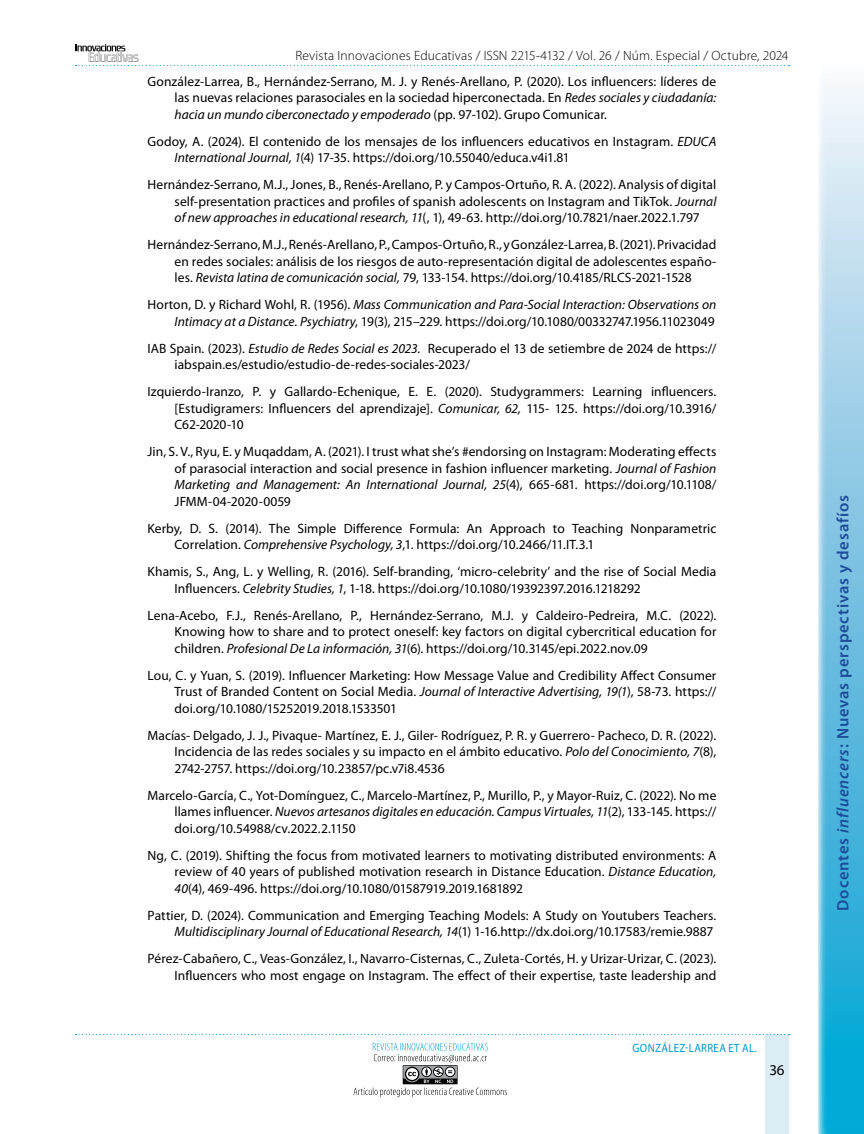
<style>
.page{position:relative;width:864px;height:1134px;background:#fff}
.page>*{position:absolute;margin:0;border:0;box-sizing:border-box;transform-origin:0 0}
.t1{font:600 16.5px "Myriad Pro";letter-spacing:.05em;color:#1d4c99}
.t2{font:15px "Myriad Pro";color:#000}
.t3{font:13.5px/16.5px "Myriad Pro";color:#000;text-align:justify}
.t4{font:300 13.5px "Myriad Pro";letter-spacing:.01em;color:#000}
.t5{font:12px "Myriad Pro";letter-spacing:.035em;color:#0098ce;scale:.9 1}
.s1{font-style:italic}
</style>
<div class="page">
<svg style="left:76px;top:44px;width:713px;height:22px"></svg>
<div style="left:765px;top:1034px;width:23px;height:100px;background:#dcecf5"></div>
<svg style="left:76px;top:1034px;width:713px;height:1px"></svg>
<svg style="left:354px;top:1043px;width:153px;height:54px"></svg>
<svg style="left:818px;top:87px;width:46px;height:1047px;background:#7cc8e4"></svg>
<p class="t4" style="left:296px;top:48px;width:494px">Revista Innovaciones Educativas / ISSN 2215-4132 / Vol. 26 / Núm. Especial / Octubre, 2024</p>
<p class="t3" style="left:175px;top:73px;width:543px;text-indent:-27px">González-Larrea, B., Hernández-Serrano, M. J. y Renés-Arellano, P. (2020). Los influencers: líderes de las nuevas relaciones parasociales en la sociedad hiperconectada. En <span class="s1">Redes sociales y ciudadanía: hacia un mundo ciberconectado y empoderado</span> (pp. 97-102). Grupo Comunicar.</p>
<p class="t3" style="left:175px;top:133px;width:543px;text-indent:-27px">Godoy, A. (2024). El contenido de los mensajes de los influencers educativos en Instagram. <span class="s1">EDUCA<br>International Journal, 1</span>(4) 17-35. https://doi.org/10.55040/educa.v4i1.81</p>
<p class="t3" style="left:175px;top:176px;width:543px;text-indent:-27px">Hernández-Serrano, M.J., Jones, B., Renés-Arellano, P. y Campos-Ortuño, R. A. (2022). Analysis of digital self-presentation practices and profiles of spanish adolescents on Instagram and TikTok. <span class="s1">Journal of new approaches in educational research, 11</span>(, 1), 49-63. http://doi.org/10.7821/naer.2022.1.797</p>
<p class="t3" style="left:175px;top:236px;width:543px;text-indent:-27px">Hernández-Serrano, M.J., Renés-Arellano, P., Campos-Ortuño, R., y González-Larrea, B. (2021). Privacidad en redes sociales: análisis de los riesgos de auto-representación digital de adolescentes españo&shy;les. <span class="s1">Revista latina de comunicación social,</span> 79, 133-154. https://doi.org/10.4185/RLCS-2021-1528</p>
<p class="t3" style="left:148px;top:296px;width:570px;text-align:right">Horton, D. y Richard Wohl, R. (1956). <span class="s1">Mass Communication and Para-Social Interaction: Observations on<br>Intimacy at a Distance. Psychiatry</span>, 19(3), 215–229. https://doi.org/10.1080/00332747.1956.11023049</p>
<p class="t3" style="left:175px;top:340px;width:543px;text-indent:-27px">IAB Spain. (2023). <span class="s1">Estudio de Redes Social es 2023.</span> Recuperado el 13 de setiembre de 2024 de https:// iabspain.es/estudio/estudio-de-redes-sociales-2023/</p>
<p class="t3" style="left:175px;top:383px;width:543px;text-indent:-27px">Izquierdo-Iranzo, P. y Gallardo-Echenique, E. E. (2020). Studygrammers: Learning influencers. [Estudigramers: Influencers del aprendizaje]. <span class="s1">Comunicar, 62,</span> 115- 125. https://doi.org/10.3916/ C62-2020-10</p>
<p class="t3" style="left:175px;top:443px;width:543px;text-indent:-27px">Jin, S. V., Ryu, E. y Muqaddam, A. (2021). I trust what she’s #endorsing on Instagram: Moderating effects of parasocial interaction and social presence in fashion influencer marketing. <span class="s1">Journal of Fashion Marketing and Management: An International Journal, 25</span>(4), 665-681. https://doi.org/10.1108/ JFMM-04-2020-0059</p>
<p class="t3" style="left:175px;top:520px;width:543px;text-indent:-27px">Kerby, D. S. (2014). The Simple Difference Formula: An Approach to Teaching Nonparametric<br>Correlation. <span class="s1">Comprehensive Psychology, 3</span>,1. https://doi.org/10.2466/11.IT.3.1</p>
<p class="t3" style="left:175px;top:563px;width:543px;text-indent:-27px">Khamis, S., Ang, L. y Welling, R. (2016). Self-branding, ‘micro-celebrity’ and the rise of Social Media<br>Influencers. <span class="s1">Celebrity Studies, 1</span>, 1-18. https://doi.org/10.1080/19392397.2016.1218292</p>
<p class="t3" style="left:175px;top:607px;width:543px;text-indent:-27px">Lena-Acebo, F.J., Renés-Arellano, P., Hernández-Serrano, M.J. y Caldeiro-Pedreira, M.C. (2022).<br>Knowing how to share and to protect oneself: key factors on digital cybercritical education for children. <span class="s1">Profesional De La información, 31</span>(6). https://doi.org/10.3145/epi.2022.nov.09</p>
<p class="t3" style="left:175px;top:667px;width:543px;text-indent:-27px">Lou, C. y Yuan, S. (2019). Influencer Marketing: How Message Value and Credibility Affect Consumer Trust of Branded Content on Social Media. <span class="s1">Journal of Interactive Advertising, 19(1</span>), 58-73. https:// doi.org/10.1080/15252019.2018.1533501</p>
<p class="t3" style="left:175px;top:727px;width:543px;text-indent:-27px">Macías- Delgado, J. J., Pivaque- Martínez, E. J., Giler- Rodríguez, P. R. y Guerrero- Pacheco, D. R. (2022).<br>Incidencia de las redes sociales y su impacto en el ámbito educativo. <span class="s1">Polo del Conocimiento, 7</span>(8), 2742-2757. https://doi.org/10.23857/pc.v7i8.4536</p>
<p class="t3" style="left:175px;top:787px;width:543px;text-indent:-27px">Marcelo-García, C., Yot-Domínguez, C., Marcelo-Martínez, P., Murillo, P., y Mayor-Ruiz, C. (2022). No me llames influencer. <span class="s1">Nuevos artesanos digitales en educación. Campus Virtuales, 11</span>(2), 133-145. https:// doi.org/10.54988/cv.2022.2.1150</p>
<p class="t3" style="left:175px;top:847px;width:543px;text-indent:-27px">Ng, C. (2019). Shifting the focus from motivated learners to motivating distributed environments: A review of 40 years of published motivation research in Distance Education. <span class="s1">Distance Education, 40</span>(4), 469-496. https://doi.org/10.1080/01587919.2019.1681892</p>
<p class="t3" style="left:148px;top:907px;width:570px;text-align:right">Pattier, D. (2024). Communication and Emerging Teaching Models: A Study on Youtubers Teachers.<br><span class="s1">Multidisciplinary Journal of Educational Research, 14</span>(1) 1-16.http://dx.doi.org/10.17583/remie.9887</p>
<p class="t3" style="left:148px;top:950px;width:570px;text-align:right">Pérez-Cabañero, C., Veas-González, I., Navarro-Cisternas, C., Zuleta-Cortés, H. y Urizar-Urizar, C. (2023).<br>Influencers who most engage on Instagram. The effect of their expertise, taste leadership and</p>
<p class="t5" style="left:633px;top:1040px;width:139px">GONZÁLEZ-LARREA ET AL.</p>
<p class="t2" style="left:769px;top:1060px;width:17px">36</p>
<p class="t1" style="left:832px;top:911px;width:417px;rotate:-90deg">Docentes <span class="s1">influencers</span>: Nuevas perspectivas y desafíos</p>
</div>
